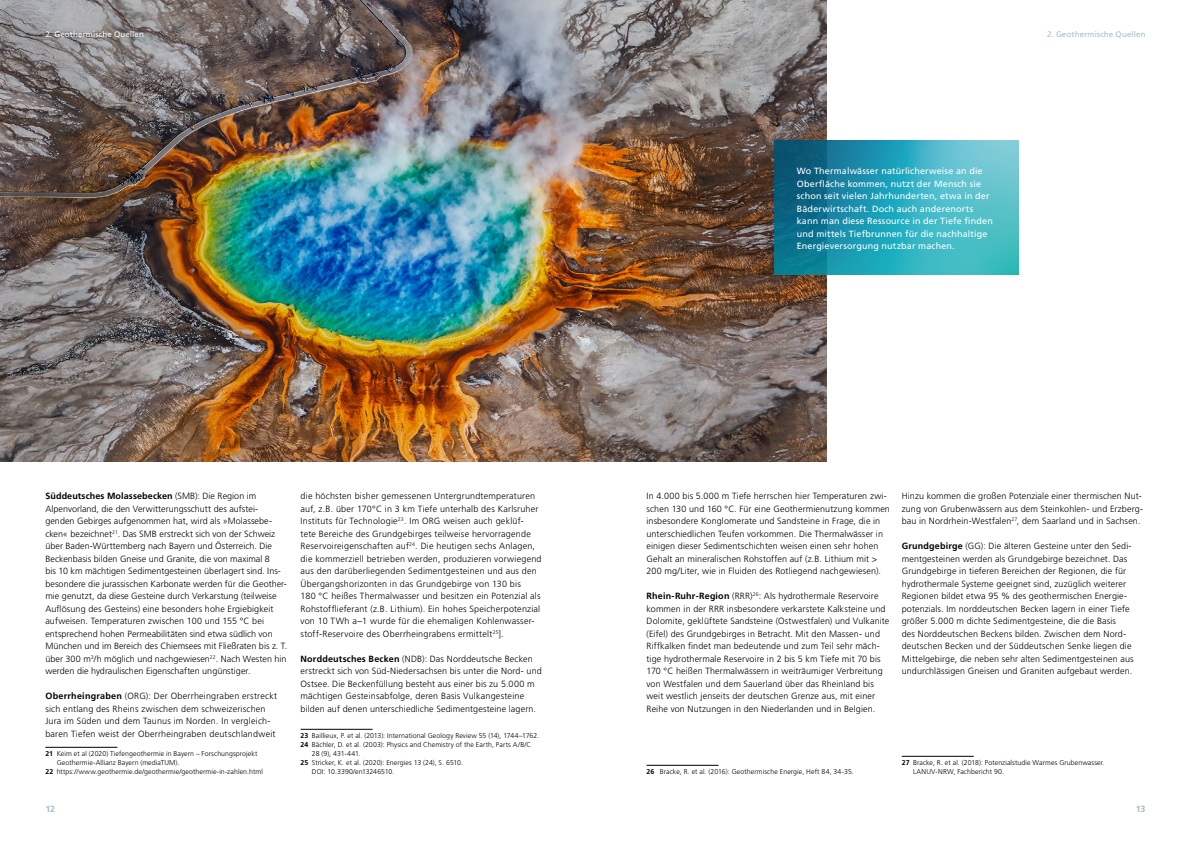
<style>
.page{position:relative;width:1191px;height:842px;background:#fff}
.page>*{position:absolute;margin:0;border:0;box-sizing:border-box;transform-origin:0 0}
.t1{font:300 9px/12.5px "Frutiger LT Std";letter-spacing:.015em;color:#000}
.t2{font:9px/12.5px "Frutiger LT Std";letter-spacing:.02em;color:#fff}
.t3{font:700 9px "Frutiger LT Std";color:#a5bcca}
.t4{font:8px "Frutiger LT Std";letter-spacing:.015em;color:#a5bcca}
.t5{font:8px "Frutiger LT Std";letter-spacing:.015em;color:#fff}
.t6{font:300 7px/9px "Frutiger LT Std";letter-spacing:.01em;color:#000}
.s1{font-weight:700}
</style>
<div class="page">
<hr style="left:45px;top:747px;width:72px;height:1px;background:#000">
<hr style="left:300px;top:729px;width:72px;height:1px;background:#000">
<img style="left:0;top:0;width:826px;height:462px">
<hr style="left:646px;top:765px;width:72px;height:1px;background:#000">
<hr style="left:901px;top:756px;width:72px;height:1px;background:#000">
<svg style="left:774px;top:140px;width:244px;height:134px;background:#2e9db2"></svg>
<p class="t5" style="left:45px;top:29px;width:100px">2. Geothermische Quellen</p>
<p class="t1" style="left:45px;top:490px;width:243px"><span class="s1">Süddeutsches Molassebecken</span> (SMB): Die Region im Alpenvorland, die den Verwitterungsschutt des aufstei&shy;genden Gebirges aufgenommen hat, wird als »Molassebe&shy;cken« bezeichnet<sup>21</sup>. Das SMB erstreckt sich von der Schweiz über Baden-Württemberg nach Bayern und Österreich. Die Beckenbasis bilden Gneise und Granite, die von maximal 8<br>bis 10 km mächtigen Sedimentgesteinen überlagert sind. Ins&shy;besondere die jurassischen Karbonate werden für die Geother&shy;mie genutzt, da diese Gesteine durch Verkarstung (teilweise Auflösung des Gesteins) eine besonders hohe Ergiebigkeit aufweisen. Temperaturen zwischen 100 und 155 °C bei entsprechend hohen Permeabilitäten sind etwa südlich von München und im Bereich des Chiemsees mit Fließraten bis z. T. über 300 m<sup>3</sup>/h möglich und nachgewiesen<sup>22</sup>. Nach Westen hin werden die hydraulischen Eigenschaften ungünstiger.</p>
<p class="t1" style="left:45px;top:690px;width:233px"><span class="s1">Oberrheingraben</span> (ORG): Der Oberrheingraben erstreckt sich entlang des Rheins zwischen dem schweizerischen Jura im Süden und dem Taunus im Norden. In vergleich&shy;baren Tiefen weist der Oberrheingraben deutschlandweit</p>
<p class="t6" style="left:45px;top:749px;width:214px"><span class="s1">21</span> Keim et al (2020) Tiefengeothermie in Bayern – Forschungsprojekt</p>
<p class="t6" style="left:57px;top:758px;width:124px">Geothermie-Allianz Bayern (mediaTUM).</p>
<p class="t6" style="left:45px;top:767px;width:219px"><span class="s1">22</span> https://www.geothermie.de/geothermie/geothermie-in-zahlen.html</p>
<p class="t1" style="left:300px;top:490px;width:242px">die höchsten bisher gemessenen Untergrundtemperaturen auf, z.B. über 170°C in 3 km Tiefe unterhalb des Karlsruher Instituts für Technologie<sup>23</sup>. Im ORG weisen auch geklüf-<br>tete Bereiche des Grundgebirges teilweise hervorragende Reservoireigenschaften auf<sup>24</sup>. Die heutigen sechs Anlagen, die kommerziell betrieben werden, produzieren vorwiegend aus den darüberliegenden Sedimentgesteinen und aus den Übergangshorizonten in das Grundgebirge von 130 bis<br>180 °C heißes Thermalwasser und besitzen ein Potenzial als Rohstofflieferant (z.B. Lithium). Ein hohes Speicherpotenzial von 10 TWh a−1 wurde für die ehemaligen Kohlenwasser&shy;stoff-Reservoire des Oberrheingrabens ermittelt<sup>25</sup>].</p>
<p class="t1" style="left:300px;top:652px;width:243px"><span class="s1">Norddeutsches Becken</span> (NDB): Das Norddeutsche Becken erstreckt sich von Süd-Niedersachsen bis unter die Nord- und Ostsee. Die Beckenfüllung besteht aus einer bis zu 5.000 m mächtigen Gesteinsabfolge, deren Basis Vulkangesteine bilden auf denen unterschiedliche Sedimentgesteine lagern.</p>
<p class="t6" style="left:300px;top:731px;width:240px"><span class="s1">23</span> Baillieux, P. et al. (2013): International Geology Review 55 (14), 1744–1762.</p>
<p class="t6" style="left:300px;top:740px;width:232px"><span class="s1">24</span> Bächler, D. et al. (2003): Physics and Chemistry of the Earth, Parts A/B/C</p>
<p class="t6" style="left:312px;top:749px;width:50px">28 (9), 431-441.</p>
<p class="t6" style="left:300px;top:758px;width:164px"><span class="s1">25</span> Stricker, K. et al. (2020): Energies 13 (24), S. 6510.</p>
<p class="t6" style="left:312px;top:767px;width:84px">DOI: 10.3390/en13246510.</p>
<p class="t2" style="left:797px;top:165px;width:197px">Wo Thermalwässer natürlicherweise an die Oberfläche kommen, nutzt der Mensch sie schon seit vielen Jahrhunderten, etwa in der Bäderwirtschaft. Doch auch anderenorts kann man diese Ressource in der Tiefe finden und mittels Tiefbrunnen für die nachhaltige Energieversorgung nutzbar machen.</p>
<p class="t4" style="left:1047px;top:29px;width:100px">2. Geothermische Quellen</p>
<p class="t1" style="left:646px;top:490px;width:245px">In 4.000 bis 5.000 m Tiefe herrschen hier Temperaturen zwi&shy;schen 130 und 160 °C. Für eine Geothermienutzung kommen insbesondere Konglomerate und Sandsteine in Frage, die in unterschiedlichen Teufen vorkommen. Die Thermalwässer in einigen dieser Sedimentschichten weisen einen sehr hohen Gehalt an mineralischen Rohstoffen auf (z.B. Lithium mit &gt; 200 mg/Liter, wie in Fluiden des Rotliegend nachgewiesen).</p>
<p class="t1" style="left:646px;top:590px;width:244px"><span class="s1">Rhein-Ruhr-Region</span> (RRR)<sup>26</sup>: Als hydrothermale Reservoire kommen in der RRR insbesondere verkarstete Kalksteine und Dolomite, geklüftete Sandsteine (Ostwestfalen) und Vulkanite (Eifel) des Grundgebirges in Betracht. Mit den Massen- und Riffkalken findet man bedeutende und zum Teil sehr mäch&shy;tige hydrothermale Reservoire in 2 bis 5 km Tiefe mit 70 bis 170 °C heißen Thermalwässern in weiträumiger Verbreitung von Westfalen und dem Sauerland über das Rheinland bis weit westlich jenseits der deutschen Grenze aus, mit einer Reihe von Nutzungen in den Niederlanden und in Belgien.</p>
<p class="t1" style="left:901px;top:490px;width:243px">Hinzu kommen die großen Potenziale einer thermischen Nut&shy;zung von Grubenwässern aus dem Steinkohlen- und Erzberg&shy;bau in Nordrhein-Westfalen<sup>27</sup>, dem Saarland und in Sachsen.</p>
<p class="t1" style="left:901px;top:540px;width:233px"><span class="s1">Grundgebirge</span> (GG): Die älteren Gesteine unter den Sedi&shy;mentgesteinen werden als Grundgebirge bezeichnet. Das Grundgebirge in tieferen Bereichen der Regionen, die für hydrothermale Systeme geeignet sind, zuzüglich weiterer Regionen bildet etwa 95 % des geothermischen Energie&shy;potenzials. Im norddeutschen Becken lagern in einer Tiefe größer 5.000 m dichte Sedimentgesteine, die die Basis<br>des Norddeutschen Beckens bilden. Zwischen dem Nord&shy;deutschen Becken und der Süddeutschen Senke liegen die Mittelgebirge, die neben sehr alten Sedimentgesteinen aus undurchlässigen Gneisen und Graniten aufgebaut werden.</p>
<p class="t6" style="left:646px;top:767px;width:209px"><span class="s1">26</span> Bracke, R. et al. (2016): Geothermische Energie, Heft 84, 34-35.</p>
<p class="t6" style="left:913px;top:758px;width:193px;text-indent:-11px"><span class="s1">27</span> Bracke, R. et al. (2018): Potenzialstudie Warmes Grubenwasser.<br>LANUV-NRW, Fachbericht 90.</p>
<p class="t3" style="left:45px;top:803px;width:11px">12</p>
<p class="t3" style="left:1135px;top:803px;width:11px">13</p>
</div>
